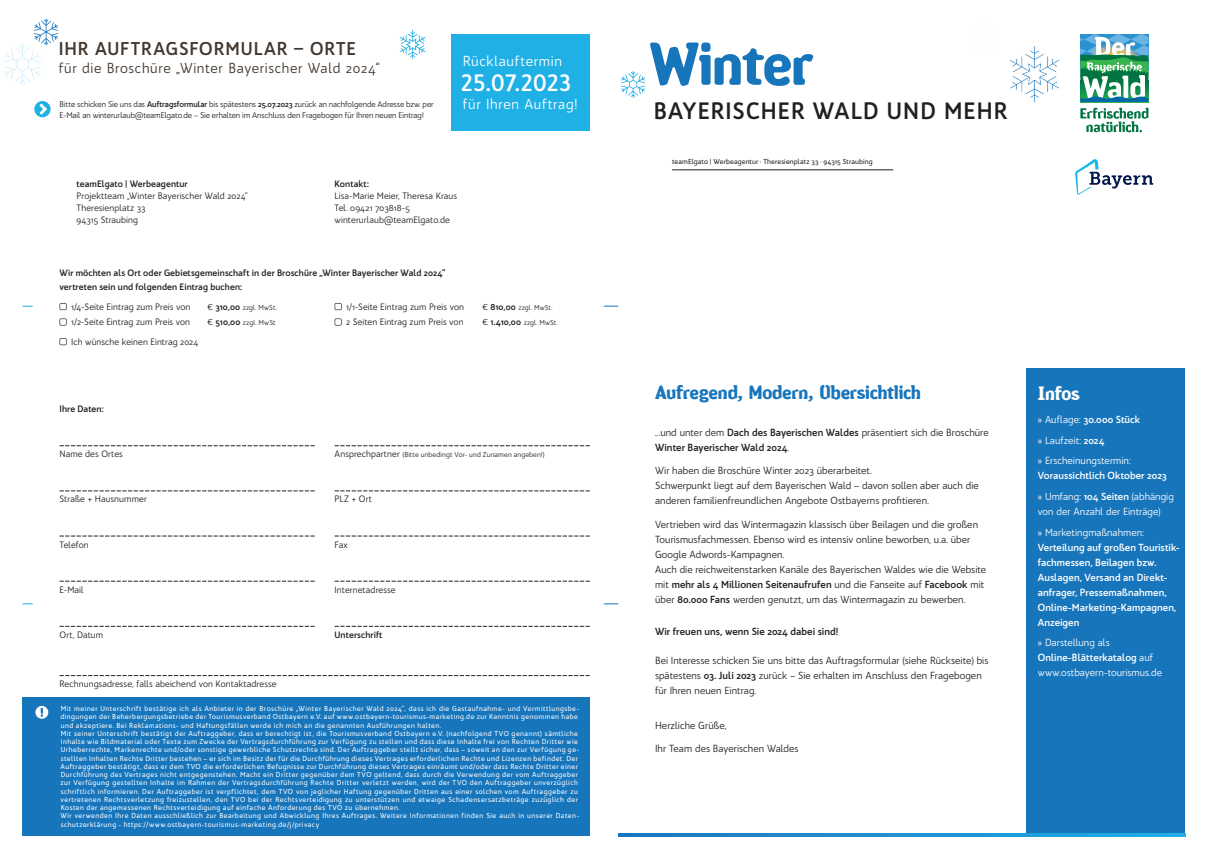
<style>
.page{position:relative;width:1208px;height:859px;background:#fff}
.page>*{position:absolute;margin:0;border:0;box-sizing:border-box;transform-origin:0 0}
.t1{font:57px "Amoebia Drop";letter-spacing:-.015em;color:#1775bc}
.t2{font:700 23px "Bw Quinta Pro";letter-spacing:.05em;color:#231f20}
.t3{font:700 23px "Bw Quinta Pro";letter-spacing:.04em;color:#fff}
.t4{font:18px "Amoebia Drop";letter-spacing:-.005em;color:#1775bc}
.t5{font:700 18px "Bw Quinta Pro";letter-spacing:.055em;color:#423830}
.t6{font:18px "Amoebia Drop";letter-spacing:-.005em;color:#fff}
.t7{font:14px "Bw Quinta Pro";letter-spacing:.04em;color:#423830}
.t8{font:14px "Bw Quinta Pro";letter-spacing:.045em;color:#fff}
.t9{font:10px/15px "Bw Quinta Pro";letter-spacing:.005em;color:#231f20}
.t10{font:700 10px/15px "Bw Quinta Pro";letter-spacing:.005em;color:#fff}
.t11{font:10px/20.7px "Bw Quinta Pro";color:#fff}
.t12{font:700 10px/15px "Bw Quinta Pro";color:#231f20}
.t13{font:9px/12px "Bw Quinta Pro";letter-spacing:.005em;color:#231f20}
.t14{font:700 9px/14px "Bw Quinta Pro";letter-spacing:.005em;color:#231f20}
.t15{font:8px/11px "Bw Quinta Pro";letter-spacing:-.01em;color:#231f20}
.t16{font:500 7px/8.3px "Bw Quinta Pro";letter-spacing:.065em;color:#fff}
.t17{font:7px "Bw Quinta Pro";letter-spacing:.015em;color:#231f20}
.t18{font:500 7px "Bw Quinta Pro";letter-spacing:.015em;color:#231f20}
.s1{font-weight:700}
.s2{font-size:9px}
.s3{font-weight:700;font-size:9px}
.s4{font-weight:400}
</style>
<div class="page">
<div style="left:1026px;top:369px;width:159px;height:467px;background:#1775bc"></div>
<div style="left:451px;top:34px;width:139px;height:96px;background:#1fb0e6"></div>
<svg style="left:400px;top:30px;width:25px;height:29px"></svg>
<div style="left:23px;top:697px;width:567px;height:139px;background:#1775bc"></div>
<svg style="left:604px;top:604px;width:14px;height:1px"></svg>
<svg style="left:604px;top:306px;width:14px;height:1px"></svg>
<svg style="left:621px;top:71px;width:24px;height:27px"></svg>
<svg style="left:970px;top:27px;width:29px;height:24px"></svg>
<svg style="left:4px;top:18px;width:54px;height:67px"></svg>
<svg style="left:1009px;top:46px;width:51px;height:57px"></svg>
<hr style="left:672px;top:170px;width:221px;height:1px;background:#231f20">
<svg style="left:60px;top:446px;width:255px;height:1px"></svg>
<svg style="left:60px;top:491px;width:255px;height:1px"></svg>
<svg style="left:60px;top:536px;width:255px;height:1px"></svg>
<svg style="left:60px;top:581px;width:255px;height:1px"></svg>
<svg style="left:60px;top:626px;width:255px;height:1px"></svg>
<svg style="left:60px;top:675px;width:530px;height:1px"></svg>
<svg style="left:334px;top:446px;width:256px;height:1px"></svg>
<svg style="left:334px;top:491px;width:256px;height:1px"></svg>
<svg style="left:334px;top:536px;width:256px;height:1px"></svg>
<svg style="left:334px;top:581px;width:256px;height:1px"></svg>
<svg style="left:334px;top:626px;width:256px;height:1px"></svg>
<svg style="left:60px;top:303px;width:7px;height:7px"></svg>
<svg style="left:60px;top:318px;width:7px;height:8px"></svg>
<svg style="left:60px;top:338px;width:7px;height:7px"></svg>
<svg style="left:334px;top:303px;width:8px;height:7px"></svg>
<svg style="left:334px;top:318px;width:8px;height:8px"></svg>
<svg style="left:618px;top:833px;width:567px;height:3px;background:#1e91d0"></svg>
<svg style="left:1080px;top:34px;width:69px;height:68px"></svg>
<svg style="left:1080px;top:108px;width:68px;height:24px"></svg>
<svg style="left:35px;top:706px;width:13px;height:13px"></svg>
<svg style="left:34px;top:101px;width:17px;height:16px"></svg>
<svg style="left:1075px;top:159px;width:78px;height:36px"></svg>
<h3 class="t5" style="left:59px;top:38px;width:299px">IHR AUFTRAGSFORMULAR – ORTE</h3>
<h3 class="t7" style="left:59px;top:60px;width:322px">für die Broschüre „Winter Bayerischer Wald 2024“</h3>
<p class="t15" style="left:60px;top:98px;width:376px">Bitte schicken Sie uns das <span class="s1">Auftragsformular</span> bis spätestens <span class="s1">25.07.2023</span> zurück an nachfolgende Adresse bzw. per<br>E-Mail an winterurlaub@teamElgato.de – Sie erhalten im Anschluss den Fragebogen für Ihren neuen Eintrag!</p>
<h3 class="t8" style="left:463px;top:52px;width:101px">Rücklauftermin</h3>
<h2 class="t3" style="left:461px;top:68px;width:111px">25.07.2023</h2>
<h3 class="t8" style="left:463px;top:95px;width:116px">für Ihren Auftrag!</h3>
<p class="t14" style="left:77px;top:177px;width:113px">teamElgato | Werbeagentur</p>
<p class="t13" style="left:77px;top:189px;width:172px">Projektteam „Winter Bayerischer Wald 2024“<br>Theresienplatz 33<br>94315 Straubing</p>
<p class="t14" style="left:334px;top:177px;width:36px">Kontakt:</p>
<p class="t13" style="left:334px;top:189px;width:124px">Lisa-Marie Meier, Theresa Kraus<br>Tel. 09421 703818-5 winterurlaub@teamElgato.de</p>
<p class="t14" style="left:60px;top:266px;width:387px">Wir möchten als Ort oder Gebietsgemeinschaft in der Broschüre „Winter Bayerischer Wald 2024“ vertreten sein und folgenden Eintrag buchen:</p>
<p class="t13" style="left:71px;top:300px;width:121px">1/4-Seite Eintrag zum Preis von</p>
<p class="t17" style="left:207px;top:303px;width:71px"><span class="s2">€</span> <span class="s3">310,00</span> zzgl. MwSt.</p>
<p class="t13" style="left:71px;top:316px;width:120px">1/2-Seite Eintrag zum Preis von</p>
<p class="t17" style="left:207px;top:318px;width:70px"><span class="s2">€</span> <span class="s3">510,00</span> zzgl. MwSt</p>
<p class="t13" style="left:71px;top:336px;width:129px">Ich wünsche keinen Eintrag 2024</p>
<p class="t13" style="left:346px;top:300px;width:119px">1/1-Seite Eintrag zum Preis von</p>
<p class="t17" style="left:482px;top:303px;width:72px"><span class="s2">€</span> <span class="s3">810,00</span> zzgl. MwSt.</p>
<p class="t13" style="left:346px;top:316px;width:119px">2 Seiten Eintrag zum Preis von</p>
<p class="t17" style="left:482px;top:318px;width:77px"><span class="s2">€</span> <span class="s3">1.410,00</span> zzgl. MwSt.</p>
<p class="t14" style="left:60px;top:402px;width:46px">Ihre Daten:</p>
<p class="t13" style="left:60px;top:448px;width:65px">Name des Ortes</p>
<p class="t13" style="left:60px;top:493px;width:89px">Straße + Hausnummer</p>
<p class="t13" style="left:60px;top:538px;width:31px">Telefon</p>
<p class="t13" style="left:60px;top:583px;width:26px">E-Mail</p>
<p class="t13" style="left:60px;top:629px;width:45px">Ort, Datum</p>
<p class="t13" style="left:60px;top:678px;width:219px">Rechnungsadresse, falls abeichend von Kontaktadresse</p>
<p class="t17" style="left:334px;top:450px;width:211px"><span class="s2">Ansprechpartner</span> (Bitte unbedingt Vor- und Zunamen angeben!)</p>
<p class="t13" style="left:334px;top:493px;width:39px">PLZ + Ort</p>
<p class="t13" style="left:334px;top:538px;width:15px">Fax</p>
<p class="t13" style="left:334px;top:583px;width:63px">Internetadresse</p>
<p class="t14" style="left:334px;top:628px;width:49px">Unterschrift</p>
<p class="t16" style="left:60px;top:704px;width:520px">Mit meiner Unterschrift bestätige ich als Anbieter in der Broschüre „Winter Bayerischer Wald 2024“, dass ich die Gastaufnahme- und Vermittlungsbe&shy;dingungen der Beherbergungsbetriebe der Tourismusverband Ostbayern e.V. auf www.ostbayern-tourismus-marketing.de zur Kenntnis genommen habe und akzeptiere. Bei Reklamations- und Haftungsfällen werde ich mich an die genannten Ausführungen halten.<br>Mit seiner Unterschrift bestätigt der Auftraggeber, dass er berechtigt ist, die Tourismusverband Ostbayern e.V. (nachfolgend TVO genannt) sämtliche Inhalte wie Bildmaterial oder Texte zum Zwecke der Vertragsdurchführung zur Verfügung zu stellen und dass diese Inhalte frei von Rechten Dritter wie Urheberrechte, Markenrechte und/oder sonstige gewerbliche Schutzrechte sind. Der Auftraggeber stellt sicher, dass – soweit an den zur Verfügung ge&shy;stellten Inhalten Rechte Dritter bestehen – er sich im Besitz der für die Durchführung dieses Vertrages erforderlichen Rechte und Lizenzen befindet. Der Auftraggeber bestätigt, dass er dem TVO die erforderlichen Befugnisse zur Durchführung dieses Vertrages einräumt und/oder dass Rechte Dritter einer Durchführung des Vertrages nicht entgegenstehen. Macht ein Dritter gegenüber dem TVO geltend, dass durch die Verwendung der vom Auftraggeber zur Verfügung gestellten Inhalte im Rahmen der Vertragsdurchführung Rechte Dritter verletzt werden, wird der TVO den Auftraggeber unverzüglich schriftlich informieren. Der Auftraggeber ist verpflichtet, dem TVO von jeglicher Haftung gegenüber Dritten aus einer solchen vom Auftraggeber zu vertretenen Rechtsverletzung freizustellen, den TVO bei der Rechtsverteidigung zu unterstützen und etwaige Schadensersatzbeträge zuzüglich der Kosten der angemessenen Rechtsverteidigung auf einfache Anforderung des TVO zu übernehmen.<br>Wir verwenden Ihre Daten ausschließlich zur Bearbeitung und Abwicklung Ihres Auftrages. Weitere Informationen finden Sie auch in unserer Daten&shy;schutzerklärung - https://www.ostbayern-tourismus-marketing.de/j/privacy</p>
<h1 class="t1" style="left:649px;top:34px;width:166px">Winter</h1>
<h2 class="t2" style="left:654px;top:96px;width:355px">BAYERISCHER WALD UND MEHR</h2>
<p class="t18" style="left:672px;top:157px;width:202px">teamElgato | Werbeagentur · Theresienplatz 33 · 94315 Straubing</p>
<h3 class="t4" style="left:655px;top:383px;width:267px">Aufregend, Modern, Übersichtlich</h3>
<h3 class="t12" style="left:655px;top:425px;width:335px"><span class="s4">...und unter dem</span> Dach des Bayerischen Waldes <span class="s4">präsentiert sich die Broschüre<br></span>Winter Bayerischer Wald 2024<span class="s4">.</span></h3>
<h3 class="t9" style="left:655px;top:463px;width:325px">Wir haben die Broschüre Winter 2023 überarbeitet.<br>Schwerpunkt liegt auf dem Bayerischen Wald – davon sollen aber auch die anderen familienfreundlichen Angebote Ostbayerns profitieren.</h3>
<p class="t9" style="left:655px;top:516px;width:333px">Vertrieben wird das Wintermagazin klassisch über Beilagen und die großen Tourismusfachmessen. Ebenso wird es intensiv online beworben, u.a. über Google Adwords-Kampagnen.<br>Auch die reichweitenstarken Kanäle des Bayerischen Waldes wie die Website mit <span class="s1">mehr als 4 Millionen Seitenaufrufen</span> und die Fanseite auf <span class="s1">Facebook</span> mit über <span class="s1">80.000 Fans</span> werden genutzt, um das Wintermagazin zu bewerben.</p>
<h3 class="t12" style="left:655px;top:624px;width:185px">Wir freuen uns, wenn Sie 2024 dabei sind!</h3>
<h3 class="t9" style="left:655px;top:653px;width:335px">Bei Interesse schicken Sie uns bitte das Auftragsformular (siehe Rückseite) bis spätestens <span class="s1">03. Juli 2023</span> zurück – Sie erhalten im Anschluss den Fragebogen für Ihren neuen Eintrag.</h3>
<h3 class="t9" style="left:655px;top:717px;width:73px">Herzliche Grüße,</h3>
<h3 class="t9" style="left:655px;top:741px;width:145px">Ihr Team des Bayerischen Waldes</h3>
<h3 class="t6" style="left:1037px;top:383px;width:43px">Infos</h3>
<h3 class="t11" style="left:1037px;top:409px;width:104px">» Auflage: <span class="s1">30.000 Stück </span>» Laufzeit: <span class="s1">2024<br></span>» Erscheinungstermin:</h3>
<h3 class="t10" style="left:1037px;top:466px;width:138px;line-height:20.7px">Voraussichtlich Oktober 2023<br><span class="s4">» Umfang:</span> 104 Seiten <span class="s4">(abhängig</span></h3>
<h3 class="t11" style="left:1037px;top:501px;width:125px">von der Anzahl der Einträge) » Marketingmaßnahmen:</h3>
<h3 class="t10" style="left:1037px;top:540px;width:143px">Verteilung auf großen Touristik&shy;fachmessen, Beilagen bzw.<br>Auslagen, Versand an Direkt&shy;anfrager, Pressemaßnahmen,<br>Online--Marketing-Kampagnen,<br>Anzeigen</h3>
<h3 class="t11" style="left:1037px;top:635px;width:126px;line-height:15px">» Darstellung als<br><span class="s1">Online-Blätterkatalog</span> auf www.ostbayern-tourismus.de</h3>
</div>
